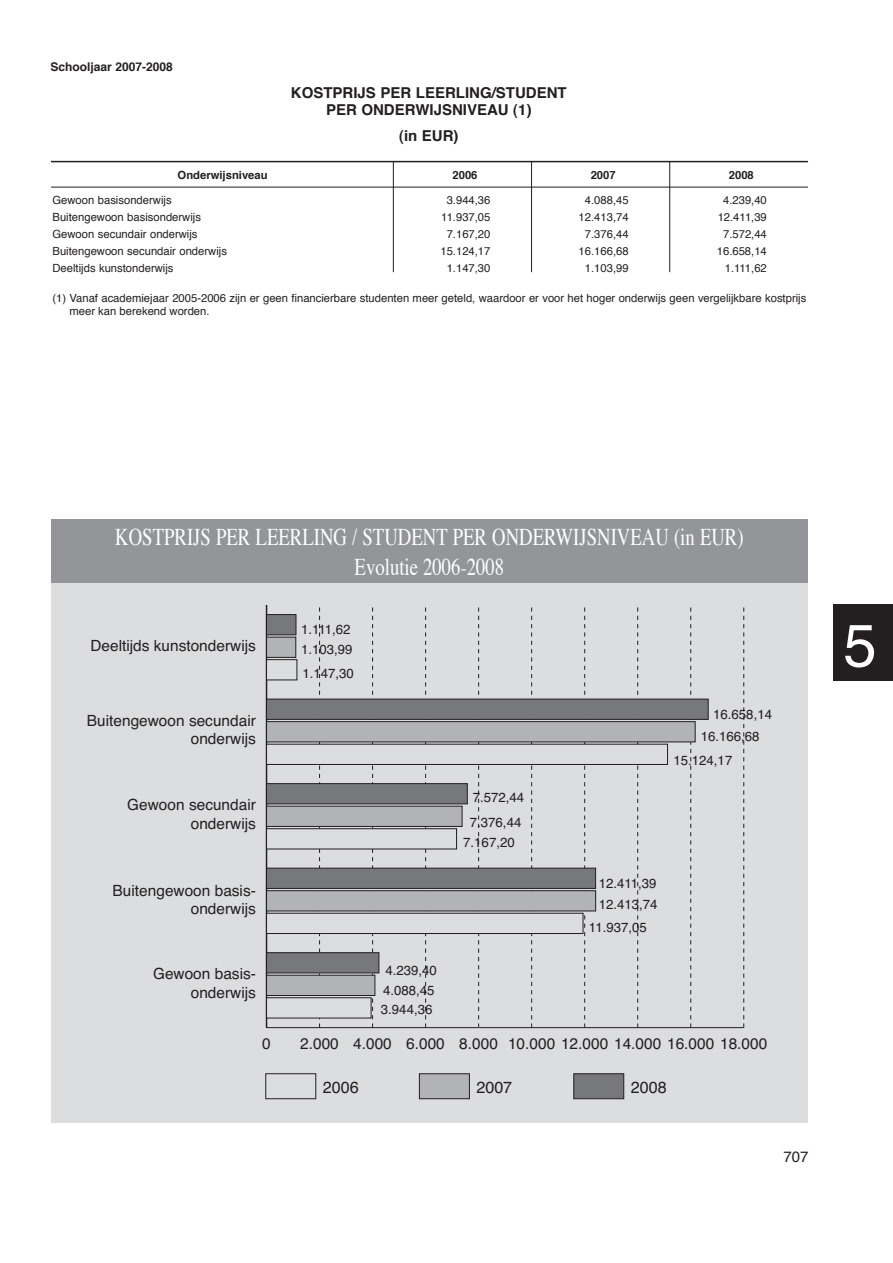
<style>
.page{position:relative;width:893px;height:1263px;background:#fff}
.page>*{position:absolute;margin:0;border:0;box-sizing:border-box;transform-origin:0 0}
.t1{font:60px "Helvetica";color:#fff}
.t2{font:24px/29.7px "Times";color:#fff;text-align:center;scale:.78 1}
.t3{font:16.2px "Helvetica";color:#231f20}
.t4{font:15.45px/18.5px "Helvetica";color:#231f20;text-align:right}
.t5{font:700 15px/17px "Helvetica";color:#231f20;text-align:center}
.t6{font:15px "Helvetica";color:#231f20}
.t7{font:13.2px/20.1px "Helvetica";color:#231f20}
.t8{font:700 12px "Helvetica";color:#231f20}
.t9{font:11.25px/12.8px "Helvetica";color:#231f20}
.t10{font:700 11.25px "Helvetica";color:#231f20}
</style>
<div class="page">
<div style="left:833px;top:604px;width:60px;height:76px;background:#231f20"></div>
<div style="left:51px;top:583px;width:757px;height:540px;background:#dcdddf"></div>
<div style="left:51px;top:519px;width:757px;height:64px;background:#939598"></div>
<div style="left:265px;top:1073px;width:51px;height:26px;background:#dcdddf;border:1px solid #231f20"></div>
<div style="left:419px;top:1073px;width:51px;height:26px;background:#b2b3b7;border:1px solid #231f20"></div>
<div style="left:573px;top:1073px;width:51px;height:26px;background:#76787b;border:1px solid #231f20"></div>
<hr style="left:267px;top:1027px;width:477px;height:1px;background:#231f20">
<svg style="left:319px;top:607px;width:1px;height:420px"></svg>
<svg style="left:372px;top:607px;width:1px;height:420px"></svg>
<svg style="left:425px;top:607px;width:1px;height:420px"></svg>
<svg style="left:478px;top:607px;width:1px;height:420px"></svg>
<svg style="left:531px;top:607px;width:1px;height:420px"></svg>
<svg style="left:584px;top:607px;width:1px;height:420px"></svg>
<svg style="left:637px;top:607px;width:1px;height:420px"></svg>
<svg style="left:690px;top:607px;width:1px;height:420px"></svg>
<svg style="left:743px;top:607px;width:1px;height:420px"></svg>
<hr style="left:266px;top:605px;width:1px;height:422px;background:#231f20">
<div style="left:266px;top:659px;width:31px;height:21px;background:#dcdddf;border:1px solid #231f20"></div>
<div style="left:266px;top:744px;width:402px;height:21px;background:#dcdddf;border:1px solid #231f20"></div>
<div style="left:266px;top:828px;width:191px;height:21px;background:#dcdddf;border:1px solid #231f20"></div>
<div style="left:266px;top:913px;width:317px;height:21px;background:#dcdddf;border:1px solid #231f20"></div>
<div style="left:266px;top:997px;width:105px;height:21px;background:#dcdddf;border:1px solid #231f20"></div>
<div style="left:266px;top:637px;width:30px;height:21px;background:#b2b3b7;border:1px solid #231f20"></div>
<div style="left:266px;top:721px;width:429px;height:21px;background:#b2b3b7;border:1px solid #231f20"></div>
<div style="left:266px;top:806px;width:196px;height:21px;background:#b2b3b7;border:1px solid #231f20"></div>
<div style="left:266px;top:890px;width:330px;height:21px;background:#b2b3b7;border:1px solid #231f20"></div>
<div style="left:266px;top:975px;width:109px;height:21px;background:#b2b3b7;border:1px solid #231f20"></div>
<div style="left:266px;top:614px;width:30px;height:21px;background:#76787b;border:1px solid #231f20"></div>
<div style="left:266px;top:699px;width:443px;height:21px;background:#76787b;border:1px solid #231f20"></div>
<div style="left:266px;top:783px;width:202px;height:21px;background:#76787b;border:1px solid #231f20"></div>
<div style="left:266px;top:868px;width:330px;height:21px;background:#76787b;border:1px solid #231f20"></div>
<div style="left:266px;top:952px;width:113px;height:21px;background:#76787b;border:1px solid #231f20"></div>
<hr style="left:51px;top:161px;width:757px;height:1px;background:#231f20">
<hr style="left:51px;top:187px;width:757px;height:1px;background:#231f20">
<hr style="left:669px;top:162px;width:1px;height:110px;background:#231f20">
<hr style="left:531px;top:162px;width:1px;height:110px;background:#231f20">
<hr style="left:393px;top:162px;width:1px;height:110px;background:#231f20">
<p class="t8" style="left:50px;top:56px;width:124px">Schooljaar 2007-2008</p>
<h3 class="t5" style="left:291px;top:84px;width:277px">KOSTPRIJS PER LEERLING/STUDENT<br>PER ONDERWIJSNIVEAU (1)</h3>
<h3 class="t5" style="left:399px;top:126px;width:61px">(in EUR)</h3>
<p class="t10" style="left:178px;top:165px;width:92px">Onderwijsniveau</p>
<p class="t10" style="left:452px;top:165px;width:27px">2006</p>
<p class="t10" style="left:591px;top:165px;width:27px">2007</p>
<p class="t10" style="left:729px;top:165px;width:27px">2008</p>
<p class="t9" style="left:53px;top:194px;width:121px">Gewoon basisonderwijs</p>
<p class="t9" style="left:447px;top:194px;width:45px">3.944,36</p>
<p class="t9" style="left:585px;top:194px;width:45px">4.088,45</p>
<p class="t9" style="left:723px;top:194px;width:45px">4.239,40</p>
<p class="t9" style="left:53px;top:211px;width:150px">Buitengewoon basisonderwijs</p>
<p class="t9" style="left:441px;top:211px;width:51px">11.937,05</p>
<p class="t9" style="left:579px;top:211px;width:52px">12.413,74</p>
<p class="t9" style="left:718px;top:211px;width:51px">12.411,39</p>
<p class="t9" style="left:53px;top:228px;width:147px">Gewoon secundair onderwijs</p>
<p class="t9" style="left:447px;top:228px;width:45px">7.167,20</p>
<p class="t9" style="left:585px;top:228px;width:45px">7.376,44</p>
<p class="t9" style="left:723px;top:228px;width:45px">7.572,44</p>
<p class="t9" style="left:53px;top:245px;width:176px">Buitengewoon secundair onderwijs</p>
<p class="t9" style="left:440px;top:245px;width:52px">15.124,17</p>
<p class="t9" style="left:579px;top:245px;width:52px">16.166,68</p>
<p class="t9" style="left:717px;top:245px;width:52px">16.658,14</p>
<p class="t9" style="left:53px;top:262px;width:122px">Deeltijds kunstonderwijs</p>
<p class="t9" style="left:447px;top:262px;width:45px">1.147,30</p>
<p class="t9" style="left:585px;top:262px;width:45px">1.103,99</p>
<p class="t9" style="left:725px;top:262px;width:44px">1.111,62</p>
<p class="t9" style="left:70px;top:292px;width:738px;text-indent:-17px">(1) Vanaf academiejaar 2005-2006 zijn er geen financierbare studenten meer geteld, waardoor er voor het hoger onderwijs geen vergelijkbare kostprijs meer kan berekend worden.</p>
<h2 class="t2" style="left:115px;top:520px;width:807px">KOSTPRIJS PER LEERLING / STUDENT PER ONDERWIJSNIVEAU (in EUR)<br>Evolutie 2006-2008</h2>
<h3 class="t4" style="left:90px;top:636px;width:167px">Deeltijds kunstonderwijs</h3>
<h3 class="t4" style="left:87px;top:710px;width:171px">Buitengewoon secundair onderwijs</h3>
<h3 class="t4" style="left:127px;top:795px;width:130px">Gewoon secundair onderwijs</h3>
<h3 class="t4" style="left:113px;top:880px;width:145px">Buitengewoon basis&shy;onderwijs</h3>
<h3 class="t4" style="left:153px;top:964px;width:104px">Gewoon basis&shy;onderwijs</h3>
<p class="t7" style="left:301px;top:619px;width:53px">1.111,62<br>1.103,99</p>
<p class="t7" style="left:302px;top:663px;width:53px">1.147,30</p>
<p class="t7" style="left:470px;top:785px;width:56px;line-height:24.3px">7.572,44<br>7.376,44</p>
<p class="t7" style="left:463px;top:832px;width:53px">7.167,20</p>
<p class="t7" style="left:383px;top:960px;width:55px">4.239,40<br>4.088,45</p>
<p class="t7" style="left:381px;top:999px;width:53px">3.944,36</p>
<p class="t7" style="left:713px;top:704px;width:60px">16.658,14</p>
<p class="t7" style="left:673px;top:724px;width:88px;line-height:24px;text-indent:27px">16.166,68<br>15.124,17</p>
<p class="t7" style="left:599px;top:873px;width:60px;line-height:20.9px">12.411,39<br>12.413,74</p>
<p class="t7" style="left:589px;top:917px;width:59px">11.937,05</p>
<h3 class="t4" style="left:262px;top:1034px;width:10px">0</h3>
<h3 class="t4" style="left:300px;top:1034px;width:469px">2.000 4.000 6.000 8.000 10.000 12.000 14.000 16.000 18.000</h3>
<h3 class="t3" style="left:323px;top:1073px;width:37px">2006</h3>
<h3 class="t3" style="left:476px;top:1073px;width:37px">2007</h3>
<h3 class="t3" style="left:631px;top:1073px;width:37px">2008</h3>
<h3 class="t6" style="left:783px;top:1143px;width:27px">707</h3>
<h1 class="t1" style="left:843px;top:594px;width:35px">5</h1>
</div>
